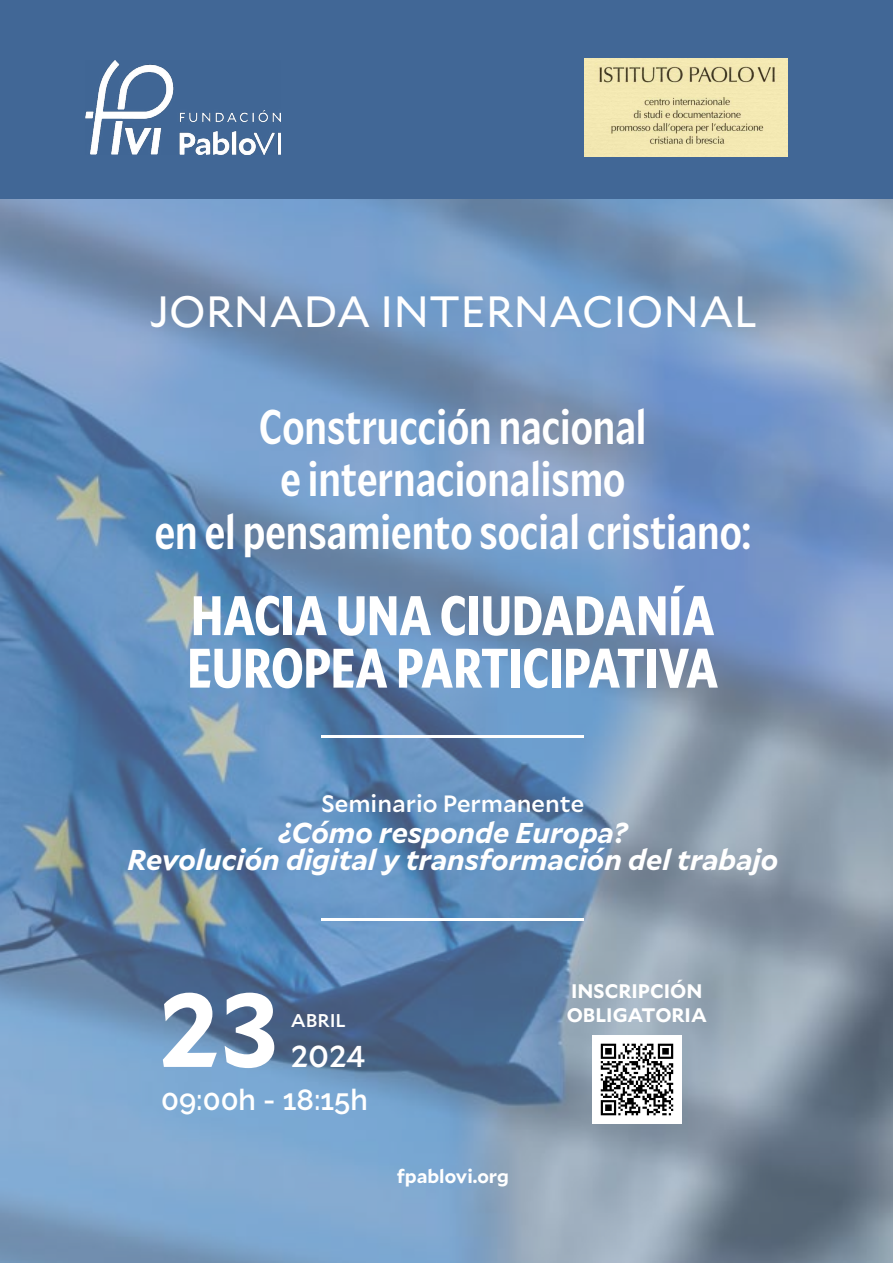
<style>
.page{position:relative;width:893px;height:1263px;background:#fff}
.page>*{position:absolute;margin:0;border:0;box-sizing:border-box;transform-origin:0 0}
.t1{font:700 104.55px "Mallory";color:#fff}
.t2{font:700 55.5px/52.5px "Mallory Condensed";color:#fff}
.t3{font:500 48px/52.5px "Mallory Condensed";color:#fff;text-align:center}
.t4{font:43.5px "Mallory";color:#fff}
.t5{font:500 30.6px "Mallory";color:#fff}
.t6{font:600 29.25px "Raleway";color:#fff}
.t7{font:italic 700 28.5px/26.7px "Mallory";color:#fff;text-align:center}
.t8{font:500 24px "Mallory";color:#fff}
.t9{font:700 19.5px/23.4px "Mallory";color:#fff}
.t10{font:500 18.75px "Mallory";color:#fff}
.t11{font:700 18.6px "Mallory";color:#fff}
</style>
<div class="page">
<img style="left:0;top:198px;width:893px;height:1065px">
<hr style="left:321px;top:735px;width:263px;height:2px;background:#fff">
<hr style="left:321px;top:918px;width:263px;height:2px;background:#fff">
<div style="left:0;top:0;width:893px;height:198px;background:#416796"></div>
<img style="left:593px;top:1035px;width:88px;height:89px">
<img style="left:85px;top:61px;width:195px;height:93px">
<img style="left:585px;top:59px;width:203px;height:98px">
<p class="t4" style="left:149px;top:281px;width:609px">JORNADA INTERNACIONAL</p>
<p class="t3" style="left:155px;top:398px;width:598px">Construcción nacional<br>e internacionalismo<br>en el pensamiento social cristiano:</p>
<p class="t2" style="left:187px;top:586px;width:532px">HACIA UNA CIUDADANÍA<br>EUROPEA PARTICIPATIVA</p>
<p class="t8" style="left:321px;top:786px;width:264px">Seminario Permanente</p>
<p class="t7" style="left:128px;top:818px;width:652px">¿Cómo responde Europa?<br>Revolución digital y transformación del trabajo</p>
<h1 class="t1" style="left:159px;top:952px;width:122px">23</h1>
<p class="t10" style="left:291px;top:1006px;width:57px">ABRIL</p>
<p class="t5" style="left:291px;top:1033px;width:76px">2024</p>
<p class="t6" style="left:161px;top:1082px;width:208px">09:00h - 18:15h</p>
<p class="t11" style="left:397px;top:1163px;width:113px">fpablovi.org</p>
<p class="t9" style="left:567px;top:978px;width:142px">INSCRIPCIÓN<br>OBLIGATORIA</p>
</div>
